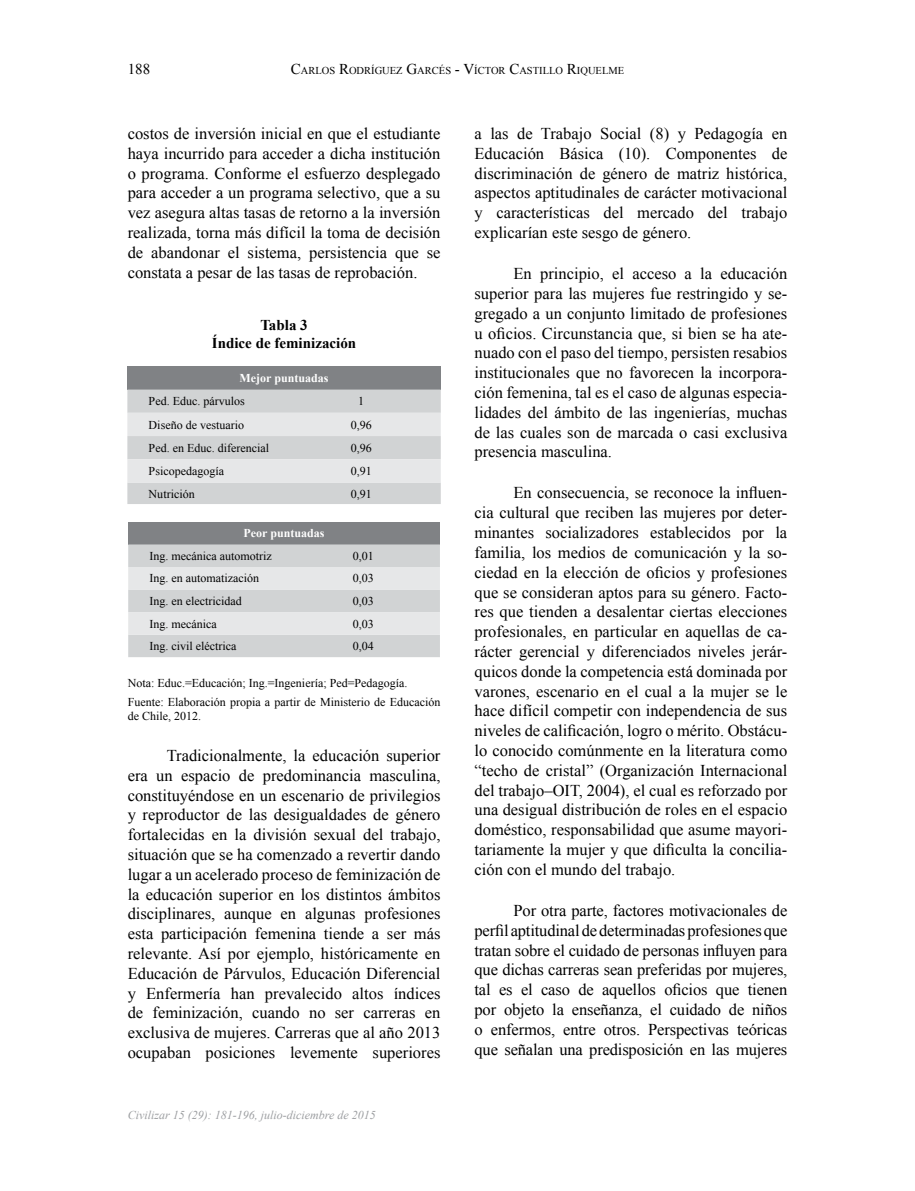
<style>
.page{position:relative;width:915px;height:1191px;background:#fff}
.page>*{position:absolute;margin:0;border:0;box-sizing:border-box;transform-origin:0 0}
.t1{font:16.5px/19.8px "Times New Roman";color:#000;text-align:justify}
.t2{font:700 15px/18px "Times New Roman";color:#000;text-align:center}
.t3{font:15px "Times New Roman";color:#000}
.t4{font:12px/18.6px "Times New Roman";color:#000}
.t5{font:italic 12px "Times New Roman";color:#9d9fa2}
.t6{font:700 12px "Times New Roman";color:#fff}
.t7{font:10.5px "Times New Roman";color:#000}
.s1{font-size:15px}
</style>
<div class="page">
<div style="left:127px;top:366px;width:313px;height:23px;background:#808285"></div>
<svg style="left:127px;top:389px;width:313px;height:115px;background:#d9dadb"></svg>
<div style="left:128px;top:522px;width:312px;height:22px;background:#808285"></div>
<svg style="left:128px;top:544px;width:312px;height:113px;background:#d9dbdc"></svg>
<p class="t3" style="left:128px;top:59px;width:24px">188</p>
<p class="t7" style="left:291px;top:64px;width:335px"><span class="s1">C</span>ARLOS <span class="s1">R</span>ODRÍGUEZ <span class="s1">G</span>ARCÉS <span class="s1">- V</span>ÍCTOR <span class="s1">C</span>ASTILLO <span class="s1">R</span>IQUELME</p>
<p class="t1" style="left:128px;top:123px;width:314px">costos de inversión inicial en que el estudiante haya incurrido para acceder a dicha institución o programa. Conforme el esfuerzo desplegado para acceder a un programa selectivo, que a su vez asegura altas tasas de retorno a la inversión realizada, torna más difícil la toma de decisión de abandonar el sistema, persistencia que se constata a pesar de las tasas de reprobación.</p>
<p class="t2" style="left:212px;top:315px;width:146px">Tabla 3<br>Índice de feminización</p>
<p class="t6" style="left:239px;top:370px;width:90px">Mejor puntuadas</p>
<p class="t4" style="left:149px;top:392px;width:97px">Ped. Educ. párvulos</p>
<p class="t4" style="left:358px;top:392px;width:7px">1</p>
<p class="t4" style="left:149px;top:415px;width:97px">Diseño de vestuario</p>
<p class="t4" style="left:350px;top:415px;width:22px">0,96</p>
<p class="t4" style="left:149px;top:438px;width:122px">Ped. en Educ. diferencial</p>
<p class="t4" style="left:350px;top:438px;width:22px">0,96</p>
<p class="t4" style="left:149px;top:461px;width:77px">Psicopedagogía</p>
<p class="t4" style="left:350px;top:461px;width:22px">0,91</p>
<p class="t4" style="left:149px;top:485px;width:47px">Nutrición</p>
<p class="t4" style="left:350px;top:485px;width:22px">0,91</p>
<p class="t6" style="left:243px;top:525px;width:82px">Peor puntuadas</p>
<p class="t4" style="left:149px;top:546px;width:124px">Ing. mecánica automotriz</p>
<p class="t4" style="left:352px;top:546px;width:22px">0,01</p>
<p class="t4" style="left:149px;top:569px;width:111px">Ing. en automatización</p>
<p class="t4" style="left:352px;top:569px;width:22px">0,03</p>
<p class="t4" style="left:149px;top:591px;width:94px">Ing. en electricidad</p>
<p class="t4" style="left:352px;top:591px;width:22px">0,03</p>
<p class="t4" style="left:149px;top:614px;width:69px">Ing. mecánica</p>
<p class="t4" style="left:352px;top:614px;width:22px">0,03</p>
<p class="t4" style="left:149px;top:636px;width:88px">Ing. civil eléctrica</p>
<p class="t4" style="left:352px;top:636px;width:22px">0,04</p>
<p class="t4" style="left:128px;top:673px;width:314px">Nota: Educ.=Educación; Ing.=Ingeniería; Ped=Pedagogía.<br>Fuente: Elaboración propia a partir de Ministerio de Educación</p>
<p class="t4" style="left:128px;top:706px;width:75px">de Chile, 2012.</p>
<p class="t1" style="left:128px;top:745px;width:314px;text-indent:39px">Tradicionalmente, la educación superior era un espacio de predominancia masculina, constituyéndose en un escenario de privilegios y reproductor de las desigualdades de género fortalecidas en la división sexual del trabajo, situación que se ha comenzado a revertir dando lugar a un acelerado proceso de feminización de la educación superior en los distintos ámbitos disciplinares, aunque en algunas profesiones esta participación femenina tiende a ser más relevante. Así por ejemplo, históricamente en Educación de Párvulos, Educación Diferencial y Enfermería han prevalecido altos índices de feminización, cuando no ser carreras en exclusiva de mujeres. Carreras que al año 2013 ocupaban posiciones levemente superiores</p>
<p class="t5" style="left:128px;top:1106px;width:249px">Civilizar 15 (29): 181-196, julio-diciembre de 2015</p>
<p class="t1" style="left:474px;top:123px;width:314px">a las de Trabajo Social (8) y Pedagogía en Educación Básica (10). Componentes de discriminación de género de matriz histórica, aspectos aptitudinales de carácter motivacional y características del mercado del trabajo explicarían este sesgo de género.</p>
<p class="t1" style="left:474px;top:263px;width:314px;text-indent:39px">En principio, el acceso a la educación superior para las mujeres fue restringido y se&shy;gregado a un conjunto limitado de profesiones u oficios. Circunstancia que, si bien se ha ate&shy;nuado con el paso del tiempo, persisten resabios institucionales que no favorecen la incorpora&shy;ción femenina, tal es el caso de algunas especia&shy;lidades del ámbito de las ingenierías, muchas de las cuales son de marcada o casi exclusiva presencia masculina.</p>
<p class="t1" style="left:474px;top:483px;width:314px;text-indent:39px">En consecuencia, se reconoce la influen&shy;cia cultural que reciben las mujeres por deter&shy;minantes socializadores establecidos por la familia, los medios de comunicación y la so&shy;ciedad en la elección de oficios y profesiones que se consideran aptos para su género. Facto&shy;res que tienden a desalentar ciertas elecciones profesionales, en particular en aquellas de ca&shy;rácter gerencial y diferenciados niveles jerár&shy;quicos donde la competencia está dominada por varones, escenario en el cual a la mujer se le hace difícil competir con independencia de sus niveles de calificación, logro o mérito. Obstácu&shy;lo conocido comúnmente en la literatura como “techo de cristal” (Organización Internacional del trabajo–OIT, 2004), el cual es reforzado por una desigual distribución de roles en el espacio doméstico, responsabilidad que asume mayori&shy;tariamente la mujer y que dificulta la concilia&shy;ción con el mundo del trabajo.</p>
<p class="t1" style="left:474px;top:900px;width:314px;text-indent:39px">Por otra parte, factores motivacionales de perfil aptitudinal de determinadas profesiones que tratan sobre el cuidado de personas influyen para que dichas carreras sean preferidas por mujeres, tal es el caso de aquellos oficios que tienen por objeto la enseñanza, el cuidado de niños o enfermos, entre otros. Perspectivas teóricas que señalan una predisposición en las mujeres</p>
</div>
